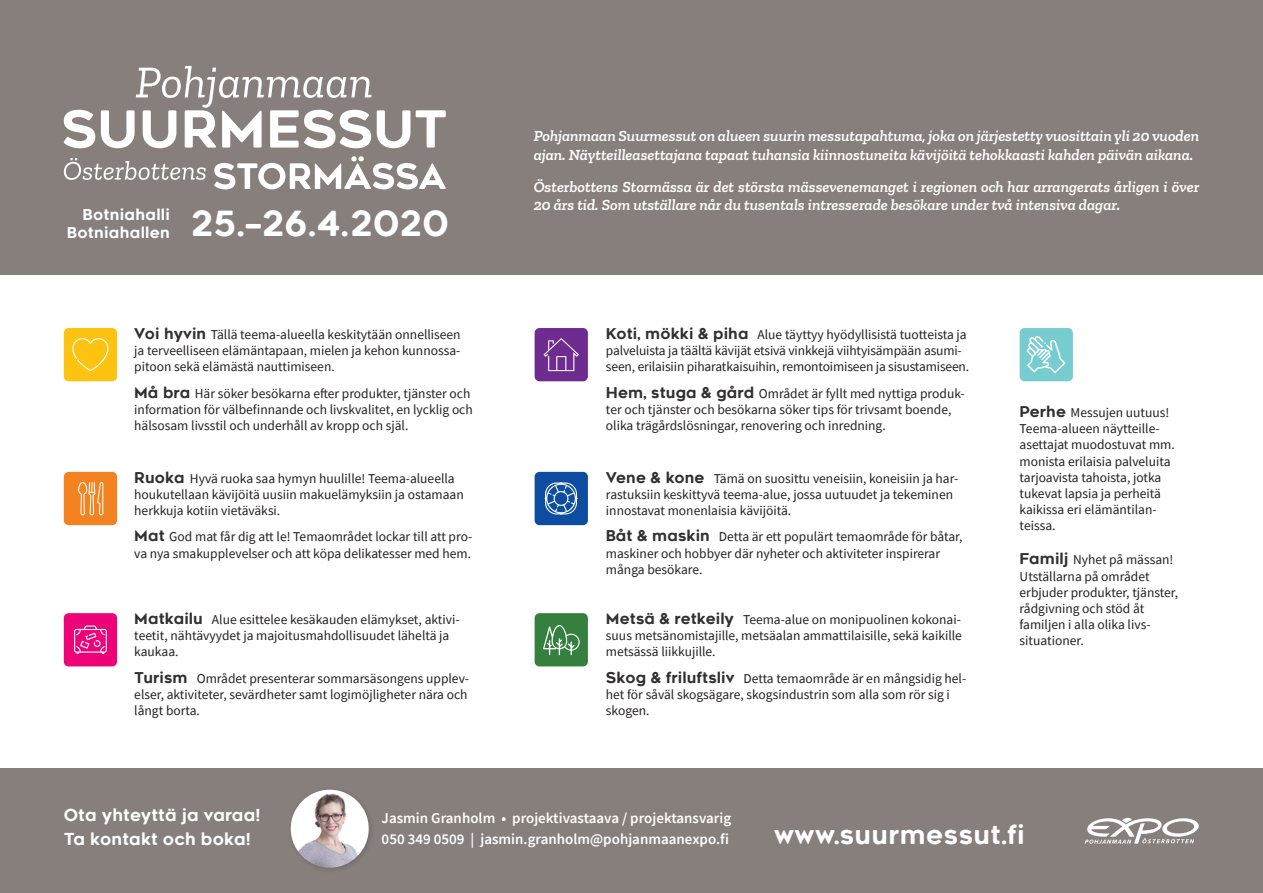
<style>
.page{position:relative;width:1263px;height:893px;background:#fff}
.page>*{position:absolute;margin:0;border:0;box-sizing:border-box;transform-origin:0 0}
.t1{font:34.5px "Renogare Soft";color:#fff}
.t2{font:25.5px "Renogare Soft";letter-spacing:.01em;color:#fff}
.t3{font:16.5px/24px "Renogare Soft";color:#fff}
.t4{font:italic 600 15.75px/18.9px "Zilla Slab";color:#fff}
.t5{font:600 15px/21px "Source Sans Pro";color:#fff}
.t6{font:15px/18px "Renogare Soft";letter-spacing:.01em;color:#fff;text-align:right}
.t7{font:13.5px/16.2px "Source Sans Pro";color:#231f20}
.s1{font-family:"Renogare Soft";font-size:14.85px;color:#312f30}
</style>
<div class="page">
<div style="left:0;top:0;width:1263px;height:274px;background:#867f7c"></div>
<div style="left:0;top:768px;width:1263px;height:125px;background:#867f7c"></div>
<svg style="left:64px;top:110px;width:31px;height:38px"></svg>
<svg style="left:101px;top:66px;width:309px;height:82px"></svg>
<svg style="left:416px;top:110px;width:30px;height:38px"></svg>
<svg style="left:64px;top:158px;width:142px;height:22px"></svg>
<svg style="left:214px;top:156px;width:232px;height:33px"></svg>
<svg style="left:1085px;top:818px;width:114px;height:26px"></svg>
<img style="left:291px;top:790px;width:78px;height:78px;border-radius:39px">
<div style="left:64px;top:328px;width:53px;height:53px;background:#fec210;border-radius:5px"></div>
<svg style="left:72px;top:338px;width:37px;height:33px"></svg>
<div style="left:64px;top:472px;width:53px;height:53px;background:#f58220;border-radius:5px"></div>
<svg style="left:78px;top:482px;width:25px;height:33px"></svg>
<div style="left:64px;top:613px;width:53px;height:53px;background:#ed0277;border-radius:5px"></div>
<svg style="left:74px;top:625px;width:33px;height:29px"></svg>
<div style="left:535px;top:472px;width:53px;height:53px;background:#0d4da1;border-radius:5px"></div>
<svg style="left:544px;top:482px;width:33px;height:33px"></svg>
<div style="left:535px;top:613px;width:53px;height:53px;background:#35803e;border-radius:5px"></div>
<svg style="left:543px;top:625px;width:37px;height:30px"></svg>
<div style="left:535px;top:328px;width:53px;height:53px;background:#6e2c91;border-radius:5px"></div>
<svg style="left:544px;top:338px;width:35px;height:33px"></svg>
<div style="left:1020px;top:328px;width:53px;height:53px;background:#77ccd0;border-radius:5px"></div>
<svg style="left:1027px;top:336px;width:38px;height:37px"></svg>
<p class="t6" style="left:67px;top:206px;width:105px">Botniahalli<br>Botniahallen</p>
<h1 class="t1" style="left:191px;top:201px;width:260px">25.–26.4.2020</h1>
<p class="t7" style="left:134px;top:326px;width:328px;text-align:justify"><span class="s1">Voi hyvin</span> Tällä teema-alueella keskitytään onnelliseen ja terveelliseen elämäntapaan, mielen ja kehon kunnossa&shy;pitoon sekä elämästä nauttimiseen.</p>
<p class="t7" style="left:134px;top:385px;width:340px"><span class="s1">Må bra</span> Här söker besökarna efter produkter, tjänster och information för välbefinnande och livskvalitet, en lycklig och hälsosam livsstil och underhåll av kropp och själ.</p>
<p class="t7" style="left:134px;top:470px;width:331px"><span class="s1">Ruoka</span> Hyvä ruoka saa hymyn huulille! Teema-alueella houkutellaan kävijöitä uusiin makuelämyksiin ja ostamaan herkkuja kotiin vietäväksi.</p>
<p class="t7" style="left:134px;top:529px;width:339px"><span class="s1">Mat</span> God mat får dig att le! Temaområdet lockar till att pro&shy;va nya smakupplevelser och att köpa delikatesser med hem.</p>
<p class="t7" style="left:134px;top:611px;width:327px"><span class="s1">Matkailu</span> Alue esittelee kesäkauden elämykset, aktivi&shy;teetit, nähtävyydet ja majoitusmahdollisuudet läheltä ja kaukaa.</p>
<p class="t7" style="left:134px;top:670px;width:336px;text-align:justify"><span class="s1">Turism</span> Området presenterar sommarsäsongens upplev&shy;elser, aktiviteter, sevärdheter samt logimöjligheter nära och långt borta.</p>
<p class="t4" style="left:534px;top:126px;width:667px">Pohjanmaan Suurmessut on alueen suurin messutapahtuma, joka on järjestetty vuosittain yli 20 vuoden ajan. Näytteilleasettajana tapaat tuhansia kiinnostuneita kävijöitä tehokkaasti kahden päivän aikana.</p>
<p class="t4" style="left:534px;top:177px;width:667px">Österbottens Stormässa är det största mässevenemanget i regionen och har arrangerats årligen i över<br>20 års tid. Som utställare når du tusentals intresserade besökare under två intensiva dagar.</p>
<p class="t7" style="left:606px;top:326px;width:365px"><span class="s1">Koti, mökki &amp; piha</span> Alue täyttyy hyödyllisistä tuotteista ja palveluista ja täältä kävijät etsivä vinkkejä viihtyisämpään asumi&shy;seen, erilaisiin piharatkaisuihin, remontoimiseen ja sisustamiseen.</p>
<p class="t7" style="left:606px;top:385px;width:360px"><span class="s1">Hem, stuga &amp; gård</span> Området är fyllt med nyttiga produk&shy;ter och tjänster och besökarna söker tips för trivsamt boende, olika trägårdslösningar, renovering och inredning.</p>
<p class="t7" style="left:606px;top:470px;width:354px"><span class="s1">Vene &amp; kone</span> Tämä on suosittu veneisiin, koneisiin ja har&shy;rastuksiin keskittyvä teema-alue, jossa uutuudet ja tekeminen innostavat monenlaisia kävijöitä.</p>
<p class="t7" style="left:606px;top:529px;width:358px"><span class="s1">Båt &amp; maskin</span> Detta är ett populärt temaområde för båtar, maskiner och hobbyer där nyheter och aktiviteter inspirerar många besökare.</p>
<p class="t7" style="left:606px;top:611px;width:357px;text-align:justify"><span class="s1">Metsä &amp; retkeily</span> Teema-alue on monipuolinen kokonai&shy;suus metsänomistajille, metsäalan ammattilaisille, sekä kaikille metsässä liikkujille.</p>
<p class="t7" style="left:606px;top:670px;width:362px"><span class="s1">Skog &amp; friluftsliv</span> Detta temaområde är en mångsidig hel&shy;het för såväl skogsägare, skogsindustrin som alla som rör sig i skogen.</p>
<p class="t7" style="left:1020px;top:404px;width:157px"><span class="s1">Perhe</span> Messujen uutuus!<br>Teema-alueen näytteille&shy;asettajat muodostuvat mm. monista erilaisia palveluita tarjoavista tahoista, jotka tukevat lapsia ja perheitä kaikissa eri elämäntilan&shy;teissa.</p>
<p class="t7" style="left:1020px;top:552px;width:160px"><span class="s1">Familj</span> Nyhet på mässan!<br>Utställarna på området erbjuder produkter, tjänster, rådgivning och stöd åt familjen i alla olika livs&shy;situationer.</p>
<p class="t3" style="left:64px;top:803px;width:198px">Ota yhteyttä ja varaa!<br>Ta kontakt och boka!</p>
<p class="t5" style="left:382px;top:807px;width:351px">Jasmin Granholm • projektivastaava / projektansvarig<br>050 349 0509 | jasmin.granholm@pohjanmaanexpo.fi</p>
<h2 class="t2" style="left:774px;top:818px;width:252px">www.suurmessut.fi</h2>
</div>
